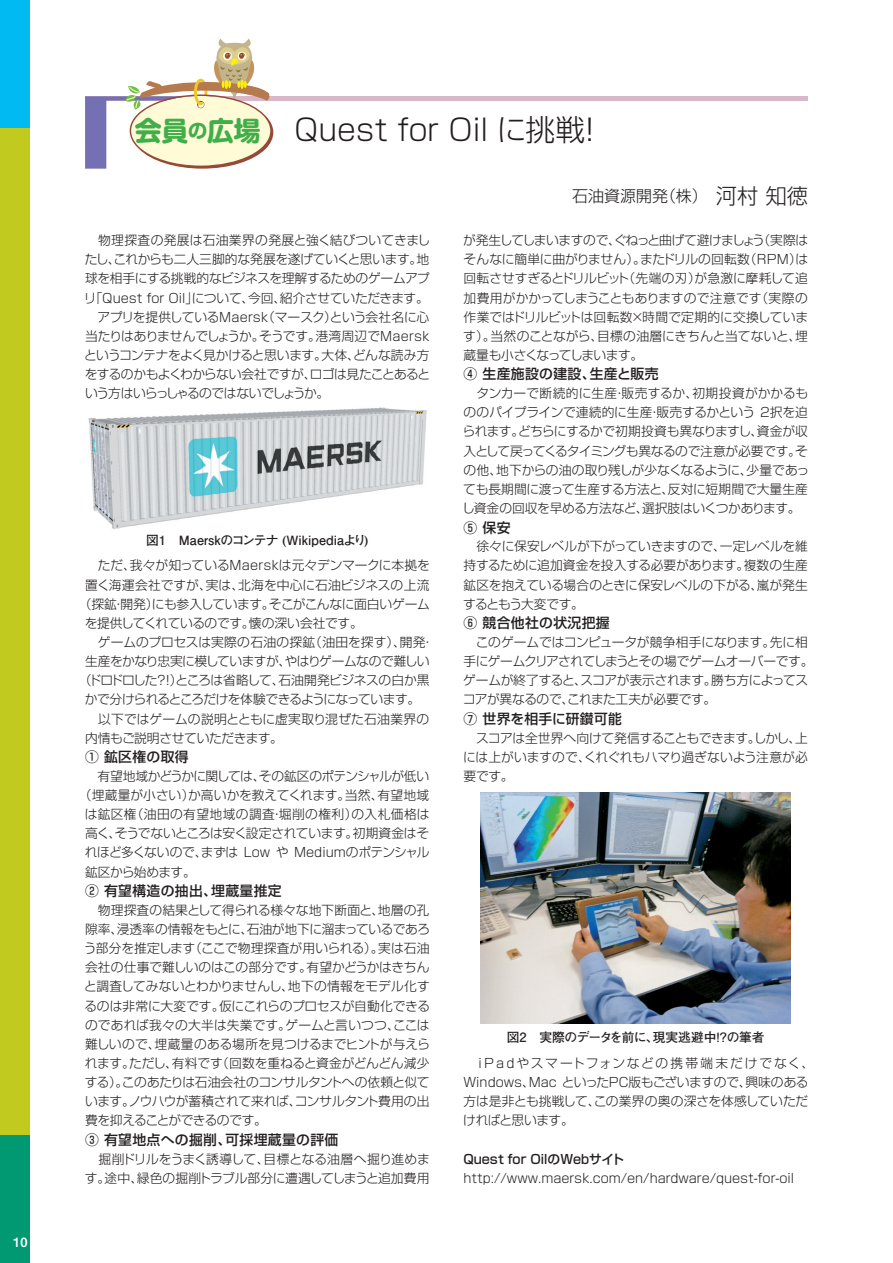
<style>
.page{position:relative;width:893px;height:1263px;background:#fff}
.page>*{position:absolute;margin:0;border:0;box-sizing:border-box;transform-origin:0 0}
.t1{font:300 29.7px "Shin Go Pro";color:#231f20}
.t2{font:300 15.9px "Shin Go Pro";color:#231f20}
.t3{font:500 13.8px "Shin Go Pro";letter-spacing:.025em;color:#231f20}
.t4{font:300 12.75px/19.2px "Shin Go Pro";letter-spacing:-.02em;color:#231f20;text-align:justify}
.t5{font:300 12.75px/19.2px "Shin Go Pro";color:#231f20}
.t6{font:300 12.75px "Shin Go Pro";letter-spacing:-.045em;color:#231f20}
.t7{font:300 12.75px "Shin Go Pro";letter-spacing:-.04em;color:#231f20}
.t8{font:300 12.75px "Shin Go Pro";letter-spacing:.005em;color:#231f20}
.t9{font:300 12.75px "Shin Go Pro";letter-spacing:-.05em;color:#231f20}
.t10{font:300 12.75px "Shin Go Pro";letter-spacing:.03em;color:#231f20}
.t11{font:300 12.75px "Shin Go Pro";letter-spacing:.01em;color:#231f20}
.t12{font:700 12.75px "Futo Go B101 Pro";color:#231f20}
.t13{font:700 12.75px "Futo Go B101 Pro";letter-spacing:-.02em;color:#231f20}
.t14{font:500 12.75px "Shin Go Pro";color:#231f20}
.t15{font:12.75px "Midashi Go Pro MB31";color:#fff}
.s1{font-family:"Shin M Go Pro";font-weight:700;font-size:26.85px;color:#40ae49}
.s2{font-family:"Shin M Go Pro";font-weight:700;font-size:19.2px;color:#40ae49}
.s3{font-size:21.3px}
</style>
<div class="page">
<div style="left:0;top:0;width:30px;height:1263px;background:#c1cb1f"></div>
<div style="left:0;top:0;width:30px;height:128px;background:#00baf1"></div>
<div style="left:0;top:1135px;width:30px;height:128px;background:#009972"></div>
<div style="left:85px;top:96px;width:723px;height:5px;background:#d8b8c8"></div>
<svg style="left:85px;top:39px;width:188px;height:130px"></svg>
<img style="left:88px;top:407px;width:339px;height:122px">
<img style="left:481px;top:792px;width:310px;height:231px">
<p class="t15" style="left:13px;top:1231px;width:16px">10</p>
<h1 class="t1" style="left:135px;top:105px;width:471px"><span class="s1">会員</span><span class="s2">の</span><span class="s1">広場</span> Quest for Oil に挑戦！</h1>
<p class="t4" style="left:84px;top:229px;width:348px;text-align:left">　物理探査の発展は石油業界の発展と強く結びついてきましたし、これからも二人三脚的な発展を遂げていくと思います。地球を相手にする挑戦的なビジネスを理解するためのゲームアプリ「Quest for Oil」について、今回、紹介させていただきます。　アプリを提供しているMaersk（マースク）という会社名に心当たりはありませんでしょうか。そうです。港湾周辺でMaerskというコンテナをよく見かけると思います。大体、どんな読み方をするのかもよくわからない会社ですが、ロゴは見たことあるという方はいらっしゃるのではないでしょうか。</p>
<p class="t12" style="left:146px;top:530px;width:224px">図1　Maerskのコンテナ (Wikipediaより)</p>
<p class="t5" style="left:85px;top:554px;width:346px">　ただ、我々が知っているMaerskは元々デンマークに本拠を</p>
<p class="t5" style="left:85px;top:573px;width:346px">置く海運会社ですが、実は、北海を中心に石油ビジネスの上流</p>
<p class="t4" style="left:79px;top:593px;width:353px">（探鉱・開発）にも参入しています。そこがこんなに面白いゲーム</p>
<p class="t4" style="left:85px;top:612px;width:280px">を提供してくれているのです。懐の深い会社です。</p>
<p class="t8" style="left:85px;top:632px;width:350px">　ゲームのプロセスは実際の石油の探鉱（油田を探す）、開発・</p>
<p class="t6" style="left:85px;top:651px;width:346px">生産をかなり忠実に模していますが、やはりゲームなので難しい</p>
<p class="t7" style="left:79px;top:670px;width:352px">（ドロドロした?!）ところは省略して、石油開発ビジネスの白か黒</p>
<p class="t9" style="left:85px;top:689px;width:337px">かで分けられるところだけを体験できるようになっています。</p>
<p class="t11" style="left:85px;top:708px;width:346px">　以下ではゲームの説明とともに虚実取り混ぜた石油業界の</p>
<p class="t4" style="left:85px;top:727px;width:199px">内情もご説明させていただきます。</p>
<p class="t3" style="left:85px;top:746px;width:105px">① 鉱区権の取得</p>
<p class="t6" style="left:85px;top:766px;width:346px">　有望地域かどうかに関しては、その鉱区のポテンシャルが低い</p>
<p class="t5" style="left:79px;top:784px;width:352px">（埋蔵量が小さい）か高いかを教えてくれます。当然、有望地域</p>
<p class="t10" style="left:85px;top:804px;width:346px">は鉱区権（油田の有望地域の調査・堀削の権利）の入札価格は</p>
<p class="t4" style="left:85px;top:822px;width:346px">高く、そうでないところは安く設定されています。初期資金はそ</p>
<p class="t4" style="left:85px;top:841px;width:346px">れほど多くないので、まずは Low や Mediumのポテンシャル</p>
<p class="t6" style="left:85px;top:861px;width:112px">鉱区から始めます。</p>
<p class="t3" style="left:85px;top:879px;width:198px">② 有望構造の抽出、埋蔵量推定</p>
<p class="t4" style="left:84px;top:899px;width:348px">　物理探査の結果として得られる様々な地下断面と、地層の孔隙率、浸透率の情報をもとに、石油が地下に溜まっているであろう部分を推定します（ここで物理探査が用いられる）。実は石油会社の仕事で難しいのはこの部分です。有望かどうかはきちんと調査してみないとわかりませんし、地下の情報をモデル化するのは非常に大変です。仮にこれらのプロセスが自動化できるのであれば我々の大半は失業です。ゲームと言いつつ、ここは難しいので、埋蔵量のある場所を見つけるまでヒントが与えられます。ただし、有料です（回数を重ねると資金がどんどん減少する）。このあたりは石油会社のコンサルタントへの依頼と似ています。ノウハウが蓄積されて来れば、コンサルタント費用の出費を抑えることができるのです。</p>
<p class="t3" style="left:85px;top:1128px;width:255px">③ 有望地点への掘削、可採埋蔵量の評価</p>
<p class="t4" style="left:85px;top:1148px;width:347px">　掘削ドリルをうまく誘導して、目標となる油層へ掘り進めます。途中、緑色の掘削トラブル部分に遭遇してしまうと追加費用</p>
<p class="t2" style="left:572px;top:183px;width:237px">石油資源開発（株）　<span class="s3">河村 知徳</span></p>
<p class="t4" style="left:463px;top:229px;width:347px">が発生してしまいますので、ぐねっと曲げて避けましょう（実際はそんなに簡単に曲がりません）。またドリルの回転数（RPM）は回転させすぎるとドリルビット（先端の刃）が急激に摩耗して追加費用がかかってしまうこともありますので注意です（実際の作業ではドリルビットは回転数×時間で定期的に交換しています）。当然のことながら、目標の油層にきちんと当てないと、埋蔵量も小さくなってしまいます。</p>
<p class="t3" style="left:463px;top:363px;width:197px">④ 生産施設の建設、生産と販売</p>
<p class="t4" style="left:462px;top:382px;width:349px">　タンカーで断続的に生産・販売するか、初期投資がかかるもののパイプラインで連続的に生産・販売するかという 2択を迫られます。どちらにするかで初期投資も異なりますし、資金が収入として戻ってくるタイミングも異なるので注意が必要です。その他、地下からの油の取り残しが少なくなるように、少量であっても長期間に渡って生産する方法と、反対に短期間で大量生産し資金の回収を早める方法など、選択肢はいくつかあります。</p>
<p class="t3" style="left:463px;top:516px;width:49px">⑤ 保安</p>
<p class="t4" style="left:463px;top:535px;width:346px">　徐々に保安レベルが下がっていきますので、一定レベルを維持するために追加資金を投入する必要があります。複数の生産鉱区を抱えている場合のときに保安レベルの下がる、嵐が発生するともう大変です。</p>
<p class="t3" style="left:463px;top:612px;width:148px">⑥ 競合他社の状況把握</p>
<p class="t4" style="left:463px;top:631px;width:352px;text-align:left">　このゲームではコンピュータが競争相手になります。先に相手にゲームクリアされてしまうとその場でゲームオーバーです。ゲームが終了すると、スコアが表示されます。勝ち方によってスコアが異なるので、これまた工夫が必要です。</p>
<p class="t3" style="left:463px;top:707px;width:160px">⑦ 世界を相手に研鑚可能</p>
<p class="t4" style="left:463px;top:727px;width:346px">　スコアは全世界へ向けて発信することもできます。しかし、上には上がいますので、くれぐれもハマり過ぎないよう注意が必要です。</p>
<p class="t13" style="left:507px;top:1027px;width:259px">図2　実際のデータを前に、現実逃避中!?の筆者</p>
<p class="t5" style="left:463px;top:1052px;width:353px">　iPadやスマートフォンなどの携帯端末だけでなく、<br>Windows、Mac といったPC版もございますので、興味のある方は是非とも挑戦して、この業界の奥の深さを体感していただければと思います。</p>
<p class="t14" style="left:463px;top:1148px;width:162px">Quest for OilのWebサイト</p>
<p class="t5" style="left:463px;top:1167px;width:332px">http://www.maersk.com/en/hardware/quest-for-oil</p>
</div>
